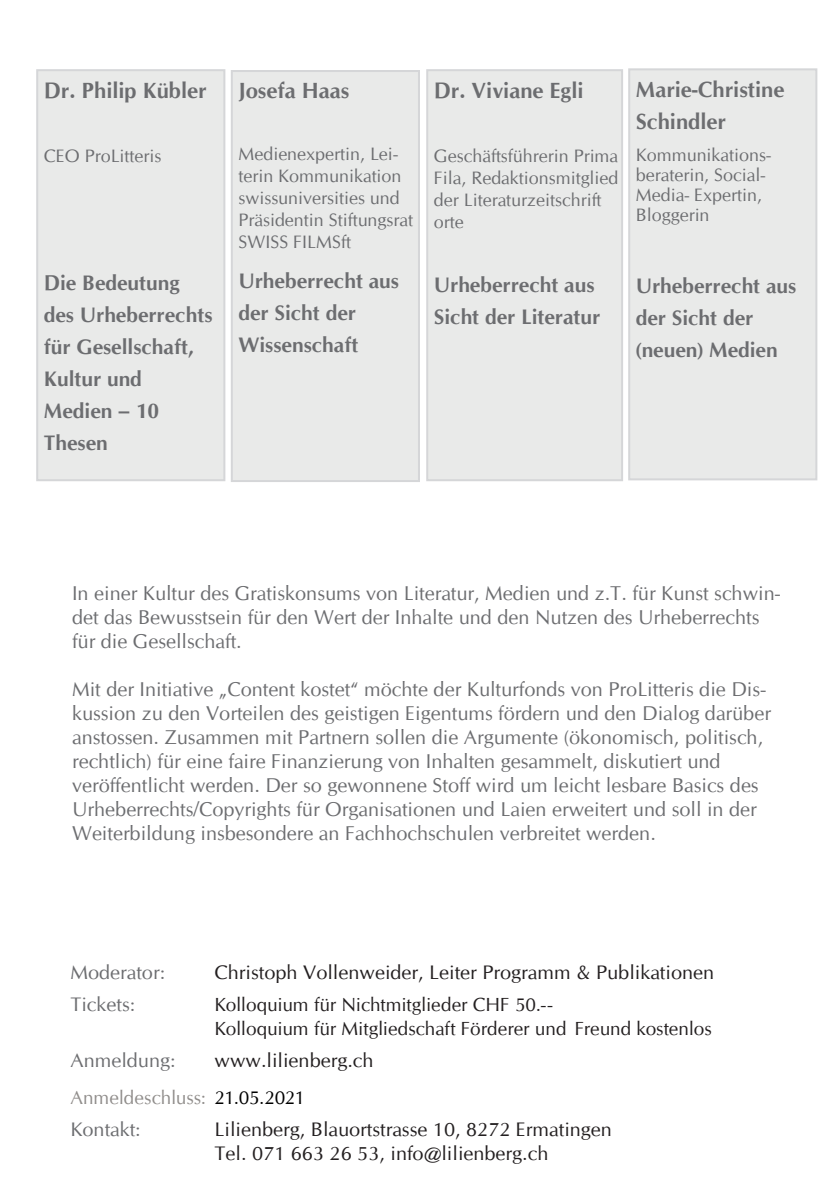
<style>
.page{position:relative;width:840px;height:1191px;background:#fff}
.page>*{position:absolute;margin:0;border:0;box-sizing:border-box;transform-origin:0 0}
.t1{font:700 22px/32px "CG Omega";color:#6c6d70}
.t2{font:700 21px/32px "CG Omega";color:#6c6d70}
.t3{font:20px/24px "CG Omega";color:#6c6d70}
.t4{font:19.6px/24px "CG Omega";color:#231f20}
.t5{font:19.6px "CG Omega";color:#6c6d70}
.t6{font:19px/24px "CG Omega";color:#231f20}
.t7{font:19px "CG Omega";letter-spacing:-.005em;color:#908d8b}
.t8{font:18px/22px "CG Omega";color:#6c6d70}
.s1{color:#000}
</style>
<div class="page">
<div style="left:232px;top:71px;width:187px;height:410px;background:#e9eae9"></div>
<div style="left:231px;top:70px;width:189px;height:412px;border:2px solid #d5d6d8"></div>
<div style="left:427px;top:70px;width:194px;height:410px;background:#e9eae9"></div>
<div style="left:426px;top:69px;width:196px;height:412px;border:2px solid #d5d6d8"></div>
<div style="left:628px;top:69px;width:187px;height:410px;background:#e9eae9"></div>
<div style="left:627px;top:68px;width:189px;height:412px;border:2px solid #d5d6d8"></div>
<div style="left:37px;top:70px;width:187px;height:410px;background:#e9eae9"></div>
<div style="left:36px;top:69px;width:189px;height:412px;border:2px solid #d5d6d8"></div>
<p class="t1" style="left:44px;top:74px;width:164px">Dr. Philip Kübler</p>
<p class="t8" style="left:44px;top:145px;width:119px">CEO ProLitteris</p>
<p class="t2" style="left:44px;top:266px;width:170px">Die Bedeutung des Urheberrechts für Gesellschaft,<br>Kultur und<br>Medien – 10<br>Thesen</p>
<p class="t1" style="left:238px;top:75px;width:112px">Josefa Haas</p>
<p class="t8" style="left:238px;top:143px;width:176px">Medienexpertin, Lei&shy;terin Kommunikation swissuniversities und<br>Präsidentin Stiftungsrat<br>SWISS FILMSft</p>
<p class="t2" style="left:238px;top:265px;width:162px">Urheberrecht aus der Sicht der<br>Wissenschaft</p>
<p class="t1" style="left:433px;top:74px;width:151px">Dr. Viviane Egli</p>
<p class="t8" style="left:433px;top:145px;width:186px">Geschäftsführerin Prima<br>Fila, Redaktionsmitglied der Literaturzeitschrift orte</p>
<p class="t1" style="left:635px;top:73px;width:150px">Marie-Christine<br>Schindler</p>
<p class="t8" style="left:635px;top:145px;width:137px;line-height:20px">Kommunikations&shy;beraterin, Social-<br>Media- Expertin,<br>Bloggerin</p>
<p class="t2" style="left:433px;top:268px;width:168px">Urheberrecht aus<br>Sicht der Literatur</p>
<p class="t2" style="left:635px;top:269px;width:162px">Urheberrecht aus der Sicht der (neuen) Medien</p>
<p class="t3" style="left:72px;top:581px;width:709px">In einer Kultur des Gratiskonsums von Literatur, Medien und z.T. für Kunst schwin&shy;det das Bewusstsein für den Wert der Inhalte und den Nutzen des Urheberrechts für die Gesellschaft.</p>
<p class="t3" style="left:72px;top:677px;width:700px">Mit der Initiative „Content kostet“ möchte der Kulturfonds von ProLitteris die Dis&shy;kussion zu den Vorteilen des geistigen Eigentums fördern und den Dialog darüber anstossen. Zusammen mit Partnern sollen die Argumente (ökonomisch, politisch, rechtlich) für eine faire Finanzierung von Inhalten gesammelt, diskutiert und veröffentlicht werden. Der so gewonnene Stoff wird um leicht lesbare Basics des Urheberrechts/Copyrights für Organisationen und Laien erweitert und soll in der Weiterbildung insbesondere an Fachhochschulen verbreitet werden.</p>
<p class="t5" style="left:70px;top:960px;width:96px">Moderator:</p>
<p class="t4" style="left:214px;top:960px;width:501px">Christoph Vollenweider, Leiter Programm &amp; Publikationen</p>
<p class="t5" style="left:70px;top:992px;width:66px">Tickets:</p>
<p class="t6" style="left:214px;top:992px;width:498px">Kolloquium für Nichtmitglieder CHF 50.--<br>Kolloquium für Mitgliedschaft Förderer und Freund kostenlos</p>
<p class="t5" style="left:70px;top:1048px;width:107px">Anmeldung:</p>
<p class="t4" style="left:214px;top:1048px;width:160px">www.lilienberg.ch</p>
<p class="t7" style="left:70px;top:1086px;width:236px">Anmeldeschluss: <span class="s1">21.05.2021</span></p>
<p class="t5" style="left:70px;top:1118px;width:72px">Kontakt:</p>
<p class="t4" style="left:214px;top:1118px;width:398px">Lilienberg, Blauortstrasse 10, 8272 Ermatingen<br>Tel. 071 663 26 53, info@lilienberg.ch</p>
</div>
